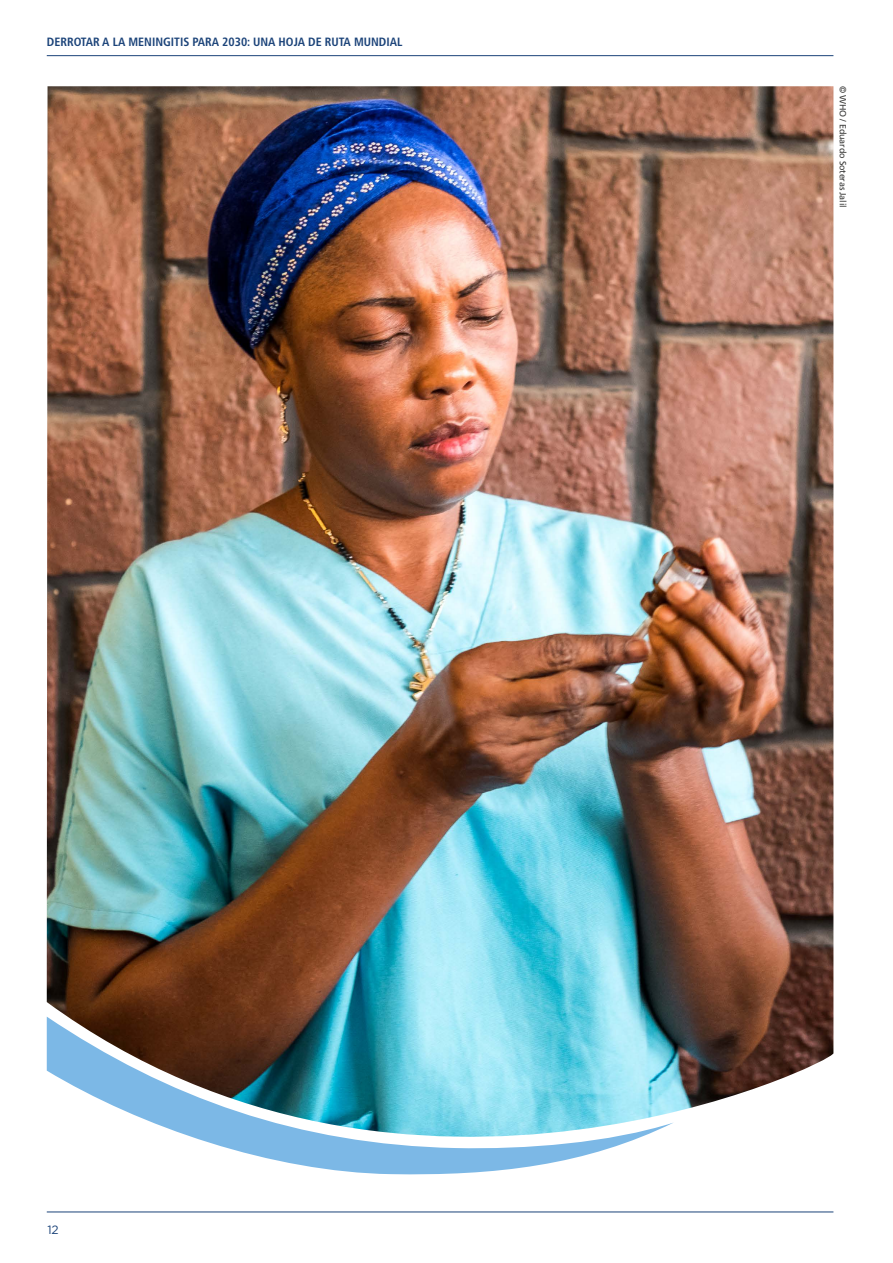
<style>
.page{position:relative;width:893px;height:1263px;background:#fff}
.page>*{position:absolute;margin:0;border:0;box-sizing:border-box;transform-origin:0 0}
.t1{font:700 condensed 12px "Frutiger";color:#1b4379}
.t2{font:12px "Gotham";color:#1b4379}
.t3{font:9px "Frutiger";letter-spacing:-.02em;color:#3c3c3b}
</style>
<div class="page">
<hr style="left:47px;top:1211px;width:786px;height:1px;background:#1b4379">
<hr style="left:47px;top:55px;width:786px;height:1px;background:#1b4379">
<img style="left:47px;top:86px;width:787px;height:1026px">
<svg style="left:47px;top:1016px;width:627px;height:159px"></svg>
<p class="t1" style="left:47px;top:35px;width:357px">DERROTAR A LA MENINGITIS PARA 2030: UNA HOJA DE RUTA MUNDIAL</p>
<p class="t2" style="left:47px;top:1223px;width:13px">12</p>
<p class="t3" style="left:848px;top:86px;width:123px;rotate:90deg">© WHO / Eduardo Soteras Jalil</p>
</div>
